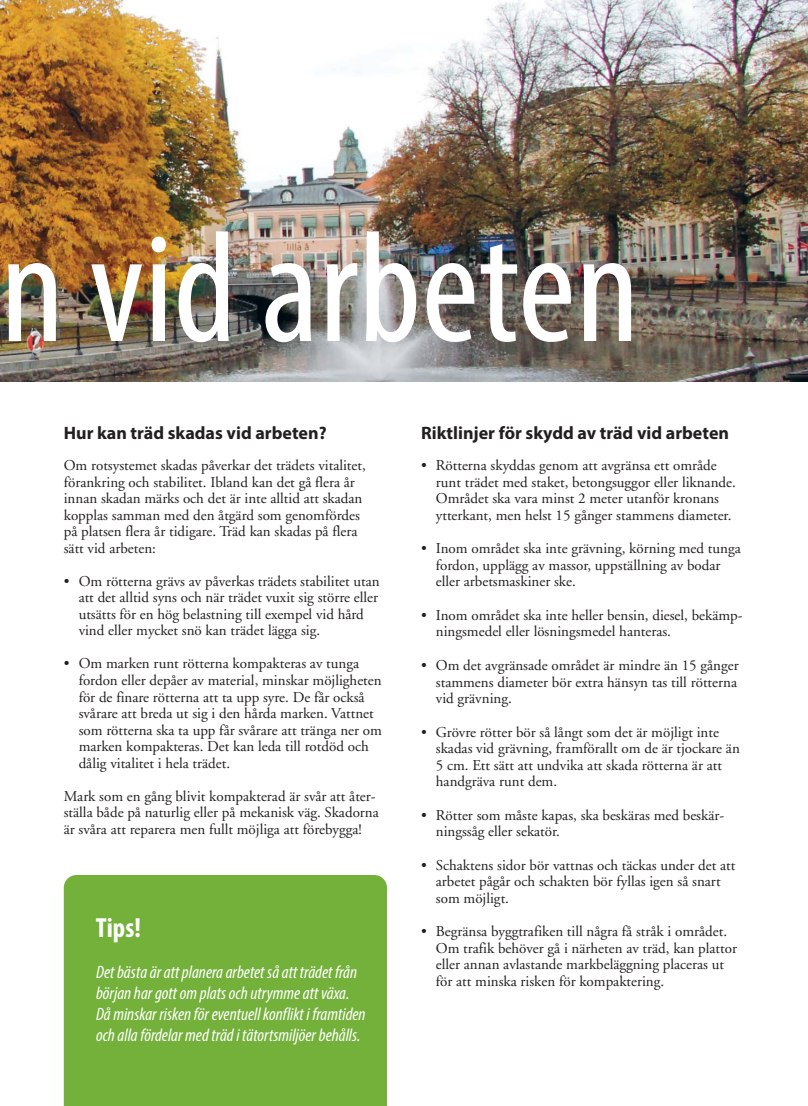
<style>
.page{position:relative;width:808px;height:1106px;background:#fff}
.page>*{position:absolute;margin:0;border:0;box-sizing:border-box;transform-origin:0 0}
.t1{font:condensed 158.25px "Myriad Pro";color:#fff}
.t2{font:700 condensed 27.75px "Myriad Pro";color:#fff}
.t3{font:italic condensed 18px/21px "Myriad Pro";color:#fff}
.t4{font:700 18px "Myriad Pro";color:#231f20}
.t5{font:15px/16.5px "Adobe Garamond";color:#231f20}
</style>
<div class="page">
<img style="left:0;top:0;width:808px;height:381px">
<div style="left:64px;top:875px;width:323px;height:231px;background:#74b13b"></div>
<h1 class="t1" style="left:0;top:228px;width:641px">n vid arbeten</h1>
<p class="t4" style="left:64px;top:422px;width:264px">Hur kan träd skadas vid arbeten?</p>
<p class="t5" style="left:64px;top:459px;width:304px">Om rotsystemet skadas påverkar det trädets vitalitet, förankring och stabilitet. Ibland kan det gå flera år innan skadan märks och det är inte alltid att skadan kopplas samman med den åtgärd som genomfördes på platsen flera år tidigare. Träd kan skadas på flera sätt vid arbeten:</p>
<p class="t5" style="left:79px;top:574px;width:303px;text-indent:-15px">• Om rötterna grävs av påverkas trädets stabilitet utan att det alltid syns och när trädet vuxit sig större eller utsätts för en hög belastning till exempel vid hård vind eller mycket snö kan trädet lägga sig.</p>
<p class="t5" style="left:79px;top:657px;width:305px;text-indent:-15px">• Om marken runt rötterna kompakteras av tunga fordon eller depåer av material, minskar möjligheten för de finare rötterna att ta upp syre. De får också svårare att breda ut sig i den hårda marken. Vattnet som rötterna ska ta upp får svårare att tränga ner om marken kompakteras. Det kan leda till rotdöd och dålig vitalitet i hela trädet.</p>
<p class="t5" style="left:64px;top:789px;width:317px">Mark som en gång blivit kompakterad är svår att åter&shy;ställa både på naturlig eller på mekanisk väg. Skadorna är svåra att reparera men fullt möjliga att förebygga!</p>
<h2 class="t2" style="left:96px;top:910px;width:47px">Tips!</h2>
<p class="t3" style="left:96px;top:962px;width:271px">Det bästa är att planera arbetet så att trädet från början har gott om plats och utrymme att växa.<br>Då minskar risken för eventuell konflikt i framtiden och alla fördelar med träd i tätortsmiljöer behålls.</p>
<p class="t4" style="left:421px;top:422px;width:310px">Riktlinjer för skydd av träd vid arbeten</p>
<p class="t5" style="left:436px;top:459px;width:301px;text-indent:-15px">• Rötterna skyddas genom att avgränsa ett område runt trädet med staket, betongsuggor eller liknande.<br>Området ska vara minst 2 meter utanför kronans ytterkant, men helst 15 gånger stammens diameter.</p>
<p class="t5" style="left:436px;top:542px;width:306px;text-indent:-15px">• Inom området ska inte grävning, körning med tunga fordon, upplägg av massor, uppställning av bodar eller arbetsmaskiner ske.</p>
<p class="t5" style="left:436px;top:608px;width:308px;text-indent:-15px">• Inom området ska inte heller bensin, diesel, bekämp&shy;ningsmedel eller lösningsmedel hanteras.</p>
<p class="t5" style="left:436px;top:658px;width:304px;text-align:justify;text-indent:-15px">• Om det avgränsade området är mindre än 15 gånger stammens diameter bör extra hänsyn tas till rötterna vid grävning.</p>
<p class="t5" style="left:436px;top:725px;width:305px;text-indent:-15px">• Grövre rötter bör så långt som det är möjligt inte skadas vid grävning, framförallt om de är tjockare än 5 cm. Ett sätt att undvika att skada rötterna är att handgräva runt dem.</p>
<p class="t5" style="left:436px;top:808px;width:290px;text-indent:-15px">• Rötter som måste kapas, ska beskäras med beskär&shy;ningssåg eller sekatör.</p>
<p class="t5" style="left:436px;top:858px;width:301px;text-indent:-15px">• Schaktens sidor bör vattnas och täckas under det att arbetet pågår och schakten bör fyllas igen så snart som möjligt.</p>
<p class="t5" style="left:436px;top:924px;width:303px;text-indent:-15px">• Begränsa byggtrafiken till några få stråk i området.<br>Om trafik behöver gå i närheten av träd, kan plattor eller annan avlastande markbeläggning placeras ut för att minska risken för kompaktering.</p>
</div>
